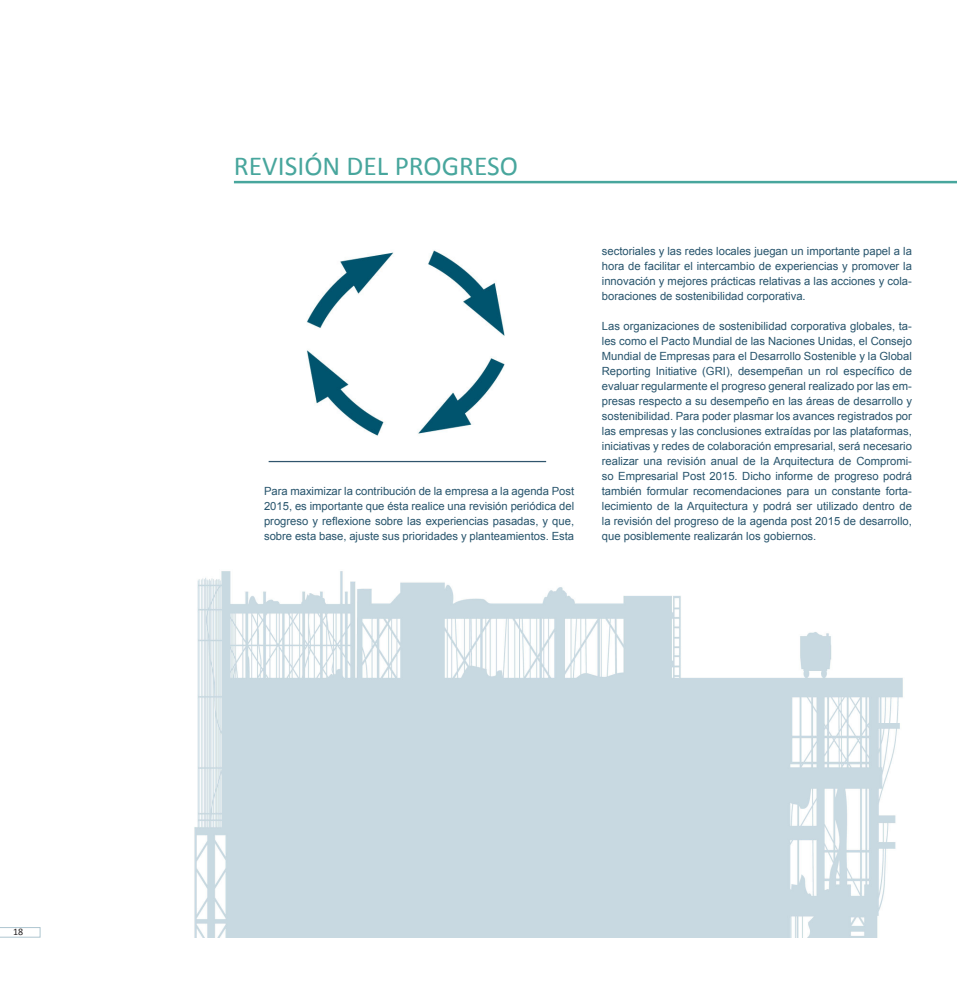
<style>
.page{position:relative;width:957px;height:993px;background:#fff}
.page>*{position:absolute;margin:0;border:0;box-sizing:border-box;transform-origin:0 0}
.t1{font:27.5px "Calibri";color:#48a69d}
.t2{font:11.25px/15px "Arial";color:#27546c;text-align:justify}
.t3{font:10px "Calibri";color:#231f20}
</style>
<div class="page">
<svg style="left:0;top:927px;width:40px;height:10px"></svg>
<img style="left:307px;top:250px;width:198px;height:186px">
<img style="left:194px;top:571px;width:709px;height:366px">
<hr style="left:234px;top:181px;width:723px;height:2px;background:#48a69d">
<hr style="left:269px;top:461px;width:277px;height:1px;background:#30556d">
<p class="t3" style="left:13px;top:925px;width:12px">18</p>
<p class="t1" style="left:234px;top:148px;width:286px">REVISIÓN DEL PROGRESO</p>
<p class="t2" style="left:264px;top:484px;width:312px">Para maximizar la contribución de la empresa a la agenda Post 2015, es importante que ésta realice una revisión periódica del progreso y reflexione sobre las experiencias pasadas, y que, sobre esta base, ajuste sus prioridades y planteamientos. Esta</p>
<p class="t2" style="left:602px;top:244px;width:312px">sectoriales y las redes locales juegan un importante papel a la hora de facilitar el intercambio de experiencias y promover la innovación y mejores prácticas relativas a las acciones y cola&shy;boraciones de sostenibilidad corporativa.</p>
<p class="t2" style="left:602px;top:319px;width:312px">Las organizaciones de sostenibilidad corporativa globales, ta&shy;les como el Pacto Mundial de las Naciones Unidas, el Consejo Mundial de Empresas para el Desarrollo Sostenible y la Global Reporting Initiative (GRI), desempeñan un rol específico de evaluar regularmente el progreso general realizado por las em&shy;presas respecto a su desempeño en las áreas de desarrollo y sostenibilidad. Para poder plasmar los avances registrados por las empresas y las conclusiones extraídas por las plataformas, iniciativas y redes de colaboración empresarial, será necesario realizar una revisión anual de la Arquitectura de Compromi&shy;so Empresarial Post 2015. Dicho informe de progreso podrá también formular recomendaciones para un constante forta&shy;lecimiento de la Arquitectura y podrá ser utilizado dentro de la revisión del progreso de la agenda post 2015 de desarrollo, que posiblemente realizarán los gobiernos.</p>
</div>
